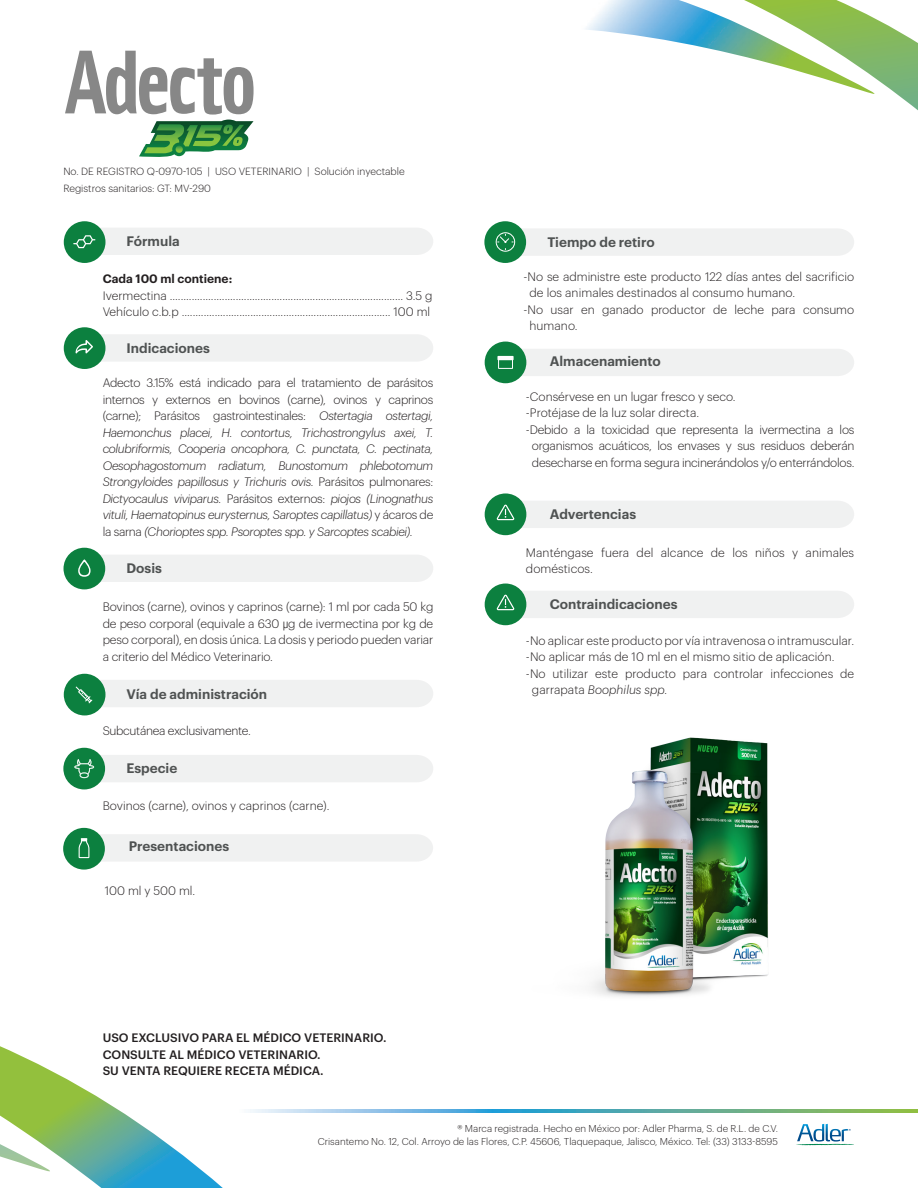
<style>
.page{position:relative;width:918px;height:1188px;background:#fff}
.page>*{position:absolute;margin:0;border:0;box-sizing:border-box;transform-origin:0 0}
.t1{font:600 13.5px "Graphik";color:#4f5252}
.t2{font:300 12px/16.5px "Graphik";color:#231f20}
.t3{font:italic 300 12px/16.5px "Graphik";letter-spacing:-.025em;color:#231f20;text-align:justify}
.t4{font:300 12px/16.5px "Graphik";letter-spacing:-.02em;color:#231f20;text-align:center}
.t5{font:500 12px/16.5px "Graphik";color:#231f20}
.t6{font:300 12px "Graphik";letter-spacing:-.025em;color:#231f20}
.t7{font:600 12px "Graphik";color:#231f20}
.t8{font:300 10.2px "Graphik";color:#231f20}
.t9{font:300 9.75px/13.5px "Graphik";color:#231f20;text-align:right}
.s1{font-style:normal}
.s2{font-family:"Roboto Condensed"}
.s3{font-style:italic}
</style>
<div class="page">
<svg style="left:875px;top:18px;width:43px;height:93px"></svg>
<img style="left:586px;top:0;width:289px;height:94px">
<svg style="left:0;top:1046px;width:223px;height:142px"></svg>
<img style="left:149px;top:1110px;width:769px;height:3px">
<svg style="left:796px;top:1124px;width:58px;height:21px"></svg>
<div style="left:64px;top:221px;width:41px;height:42px;background:#0c803f;border-radius:50%"></div>
<svg style="left:73px;top:228px;width:360px;height:27px"></svg>
<div style="left:64px;top:327px;width:41px;height:42px;background:#0c803f;border-radius:50%"></div>
<svg style="left:75px;top:334px;width:358px;height:28px"></svg>
<div style="left:64px;top:548px;width:41px;height:41px;background:#0c803f;border-radius:50%"></div>
<svg style="left:78px;top:555px;width:355px;height:27px"></svg>
<div style="left:64px;top:674px;width:41px;height:41px;background:#0c803f;border-radius:50%"></div>
<svg style="left:75px;top:680px;width:358px;height:27px"></svg>
<div style="left:63px;top:828px;width:42px;height:42px;background:#0c803f;border-radius:50%"></div>
<svg style="left:78px;top:834px;width:355px;height:28px"></svg>
<div style="left:485px;top:342px;width:41px;height:41px;background:#0c803f;border-radius:50%"></div>
<svg style="left:498px;top:349px;width:356px;height:27px"></svg>
<hr style="left:497px;top:356px;width:17px;height:4px;background:#fff">
<div style="left:485px;top:493px;width:41px;height:42px;background:#0c803f;border-radius:50%"></div>
<svg style="left:496px;top:501px;width:358px;height:27px"></svg>
<div style="left:485px;top:584px;width:41px;height:41px;background:#0c803f;border-radius:50%"></div>
<svg style="left:496px;top:591px;width:358px;height:27px"></svg>
<div style="left:63px;top:748px;width:42px;height:41px;background:#0c803f;border-radius:50%"></div>
<svg style="left:74px;top:755px;width:359px;height:27px"></svg>
<div style="left:484px;top:221px;width:42px;height:42px;background:#0c803f;border-radius:50%"></div>
<svg style="left:495px;top:228px;width:359px;height:28px"></svg>
<svg style="left:65px;top:51px;width:189px;height:106px"></svg>
<img style="left:591px;top:737px;width:177px;height:260px">
<p class="t8" style="left:63px;top:164px;width:343px">No. DE REGISTRO Q-0970-105 | USO VETERINARIO | Solución inyectable</p>
<p class="t8" style="left:63px;top:181px;width:149px">Registros sanitarios: GT: MV-290</p>
<p class="t1" style="left:126px;top:231px;width:55px">Fórmula</p>
<p class="t7" style="left:103px;top:270px;width:131px">Cada 100 ml contiene:</p>
<p class="t2" style="left:103px;top:286px;width:331px">Ivermectina ..................................................................................... 3.5 g</p>
<p class="t2" style="left:103px;top:303px;width:329px">Vehículo c.b.p ............................................................................ 100 ml</p>
<p class="t1" style="left:126px;top:338px;width:85px">Indicaciones</p>
<p class="t3" style="left:103px;top:374px;width:332px"><span class="s1">Adecto 3.15% está indicado para el tratamiento de parásitos internos y externos en bovinos (carne), ovinos y caprinos (carne); Parásitos gastrointestinales:</span> Ostertagia ostertagi, Haemonchus placei, H. contortus, Trichostrongylus axei, T. colubriformis, Cooperia oncophora, C. punctata, C. pectinata, Oesophagostomum radiatum, Bunostomum phlebotomum Strongyloides papillosus y Trichuris ovis. <span class="s1">Parásitos pulmonares:<br></span>Dictyocaulus viviparus. <span class="s1">Parásitos externos:</span> piojos (Linognathus vituli, Haematopinus eurysternus, Saroptes capillatus) <span class="s1">y ácaros de la sarna</span> (Chorioptes spp. Psoroptes spp. y Sarcoptes scabiei).</p>
<p class="t1" style="left:126px;top:558px;width:37px">Dosis</p>
<p class="t2" style="left:103px;top:598px;width:332px;text-align:justify">Bovinos (carne), ovinos y caprinos (carne): 1 ml por cada 50 kg de peso corporal (equivale a 630 <span class="s2">µ</span>g de ivermectina por kg de peso corporal), en dosis única. La dosis y periodo pueden variar a criterio del Médico Veterinario.</p>
<p class="t1" style="left:126px;top:684px;width:142px">Vía de administración</p>
<p class="t6" style="left:103px;top:721px;width:150px">Subcutánea exclusivamente.</p>
<p class="t1" style="left:126px;top:758px;width:52px">Especie</p>
<p class="t2" style="left:103px;top:797px;width:228px">Bovinos (carne), ovinos y caprinos (carne).</p>
<p class="t1" style="left:129px;top:836px;width:102px">Presentaciones</p>
<p class="t2" style="left:105px;top:881px;width:92px">100 ml y 500 ml.</p>
<p class="t5" style="left:103px;top:1029px;width:285px">USO EXCLUSIVO PARA EL MÉDICO VETERINARIO.<br>CONSULTE AL MÉDICO VETERINARIO.<br>SU VENTA REQUIERE RECETA MÉDICA.</p>
<p class="t1" style="left:547px;top:231px;width:109px">Tiempo de retiro</p>
<p class="t2" style="left:530px;top:267px;width:326px;text-indent:-6px">-No se administre este producto 122 días antes del sacrificio de los animales destinados al consumo humano.</p>
<p class="t2" style="left:530px;top:300px;width:326px;text-indent:-6px">-No usar en ganado productor de leche para consumo humano.</p>
<p class="t1" style="left:550px;top:351px;width:113px">Almacenamiento</p>
<p class="t2" style="left:526px;top:387px;width:211px">-Consérvese en un lugar fresco y seco.</p>
<p class="t2" style="left:526px;top:404px;width:175px">-Protéjase de la luz solar directa.</p>
<p class="t4" style="left:526px;top:420px;width:330px">-Debido a la toxicidad que representa la ivermectina a los organismos acuáticos, los envases y sus residuos deberán desecharse en forma segura incinerándolos y/o enterrándolos.</p>
<p class="t1" style="left:550px;top:504px;width:88px">Advertencias</p>
<p class="t2" style="left:526px;top:543px;width:330px">Manténgase fuera del alcance de los niños y animales domésticos.</p>
<p class="t1" style="left:550px;top:594px;width:129px">Contraindicaciones</p>
<p class="t2" style="left:526px;top:631px;width:330px">-No aplicar este producto por vía intravenosa o intramuscular.</p>
<p class="t2" style="left:526px;top:648px;width:310px">-No aplicar más de 10 ml en el mismo sitio de aplicación.</p>
<p class="t2" style="left:532px;top:664px;width:324px;text-indent:-6px">-No utilizar este producto para controlar infecciones de garrapata <span class="s3">Boophilus spp.</span></p>
<p class="t9" style="left:318px;top:1121px;width:462px">® Marca registrada. Hecho en México por: Adler Pharma, S. de R.L. de C.V.<br>Crisantemo No. 12, Col. Arroyo de las Flores, C.P. 45606, Tlaquepaque, Jalisco, México. Tel: (33) 3133-8595</p>
</div>
